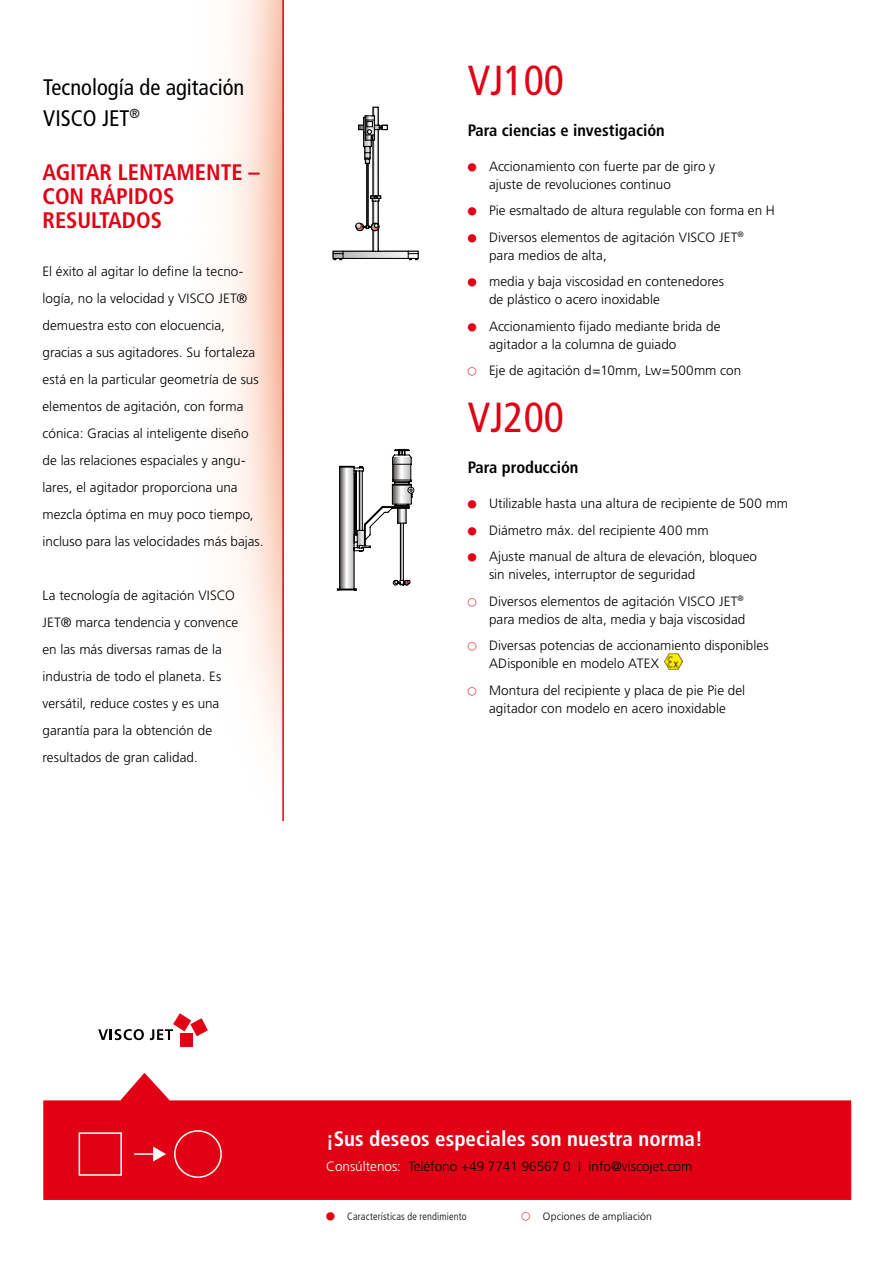
<style>
.page{position:relative;width:893px;height:1263px;background:#fff}
.page>*{position:absolute;margin:0;border:0;box-sizing:border-box;transform-origin:0 0}
.t1{font:condensed 42px "Frutiger";color:#e20015}
.t2{font:700 condensed 22.5px/24px "Frutiger";color:#e20015}
.t3{font:condensed 22.5px/30.6px "Frutiger";color:#000}
.t4{font:700 condensed 21px "Frutiger";color:#fff}
.t5{font:700 condensed 16.5px "Frutiger";color:#000}
.t6{font:300 13.5px/27px "Frutiger";letter-spacing:.005em;color:#000}
.t7{font:300 condensed 10.5px "Frutiger";letter-spacing:.015em;color:#000}
.t8{font:300 10.5px "Frutiger";letter-spacing:.015em;color:#000}
.s1{font-family:"European Pi One";font-weight:400;font-size:10.5px;color:#e20015}
.s2{color:#fff}
.s3{font-family:"European Pi One";font-weight:400;font-stretch:normal;color:#e20015}
.s4{font-family:"European Pi One";font-weight:400;color:#e20015}
</style>
<div class="page">
<svg style="left:43px;top:1073px;width:808px;height:127px;fill:#e20015"></svg>
<img style="left:664px;top:653px;width:19px;height:17px">
<svg style="left:78px;top:1132px;width:88px;height:44px;background:#e4182b"></svg>
<div style="left:174px;top:1130px;width:48px;height:48px;border:2px solid #fff;border-radius:50%"></div>
<div style="left:180px;top:1033px;width:13px;height:14px;background:#e20015"></div>
<svg style="left:98px;top:1029px;width:46px;height:11px"></svg>
<svg style="left:150px;top:1013px;width:58px;height:27px"></svg>
<hr style="left:282px;top:0;width:2px;height:821px;background:#e20015">
<svg style="left:333px;top:107px;width:85px;height:153px"></svg>
<svg style="left:337px;top:449px;width:77px;height:141px"></svg>
<h2 class="t3" style="left:43px;top:72px;width:203px">Tecnología de agitación<br>VISCO JET<sup>®</sup></h2>
<h2 class="t2" style="left:43px;top:160px;width:219px">AGITAR LENTAMENTE –<br>CON RÁPIDOS<br>RESULTADOS</h2>
<p class="t6" style="left:43px;top:258px;width:223px">El éxito al agitar lo define la tecno&shy;logía, no la velocidad y VISCO JET® demuestra esto con elocuencia, gracias a sus agitadores. Su fortaleza está en la particular geometría de sus elementos de agitación, con forma cónica: Gracias al inteligente diseño de las relaciones espaciales y angu&shy;lares, el agitador proporciona una mezcla óptima en muy poco tiempo, incluso para las velocidades más bajas.</p>
<p class="t6" style="left:43px;top:582px;width:197px">La tecnología de agitación VISCO<br>JET® marca tendencia y convence en las más diversas ramas de la industria de todo el planeta. Es versátil, reduce costes y es una garantía para la obtención de resultados de gran calidad.</p>
<h1 class="t1" style="left:468px;top:56px;width:98px">VJ100</h1>
<p class="t5" style="left:468px;top:120px;width:199px">Para ciencias e investigación</p>
<p class="t6" style="left:489px;top:157px;width:228px;line-height:18px;text-indent:-21px"><span class="s1">)</span> Accionamiento con fuerte par de giro y ajuste de revoluciones continuo</p>
<p class="t6" style="left:468px;top:197px;width:309px;line-height:26.5px"><span class="s1">)</span> Pie esmaltado de altura regulable con forma en H <span class="s1">)</span> Diversos elementos de agitación VISCO JET<sup>®</sup></p>
<p class="t6" style="left:468px;top:242px;width:258px;line-height:26.5px;text-indent:21px">para medios de alta,<br><span class="s1">)</span> media y baja viscosidad en contenedores</p>
<p class="t6" style="left:468px;top:286px;width:254px;line-height:26.5px;text-indent:21px">de plástico o acero inoxidable<br><span class="s1">)</span> Accionamiento fijado mediante brida de</p>
<p class="t6" style="left:468px;top:331px;width:275px;line-height:26.5px;text-indent:21px">agitador a la columna de guiado<br><span class="s1">D</span> Eje de agitación d=10mm, Lw=500mm con</p>
<h1 class="t1" style="left:468px;top:393px;width:98px">VJ200</h1>
<p class="t5" style="left:468px;top:458px;width:112px">Para producción</p>
<p class="t6" style="left:468px;top:490px;width:322px;line-height:26.5px"><span class="s1">)</span> Utilizable hasta una altura de recipiente de 500 mm <span class="s1">)</span> Diámetro máx. del recipiente 400 mm<br><span class="s1">)</span> Ajuste manual de altura de elevación, bloqueo</p>
<p class="t6" style="left:468px;top:561px;width:277px;line-height:26.5px;text-indent:21px">sin niveles, interruptor de seguridad<br><span class="s1">D</span> Diversos elementos de agitación VISCO JET<sup>®</sup></p>
<p class="t6" style="left:468px;top:606px;width:302px;line-height:26.5px;text-align:center">para medios de alta, media y baja viscosidad<br><span class="s1">D</span> Diversas potencias de accionamiento disponibles</p>
<p class="t6" style="left:468px;top:650px;width:279px;line-height:26.5px;text-indent:21px">ADisponible en modelo ATEX<br><span class="s1">D</span> Montura del recipiente y placa de pie Pie del</p>
<p class="t6" style="left:489px;top:694px;width:238px">agitador con modelo en acero inoxidable</p>
<h3 class="t4" style="left:326px;top:1126px;width:378px">¡Sus deseos especiales son nuestra norma!</h3>
<p class="t6" style="left:326px;top:1153px;width:368px"><span class="s2">Consúltenos:</span> Teléfono +49 7741 96567 0 | info@viscojet.com</p>
<p class="t7" style="left:326px;top:1210px;width:142px"><span class="s3">)</span> Características de rendimiento</p>
<p class="t8" style="left:522px;top:1210px;width:132px"><span class="s4">D</span> Opciones de ampliación</p>
</div>
